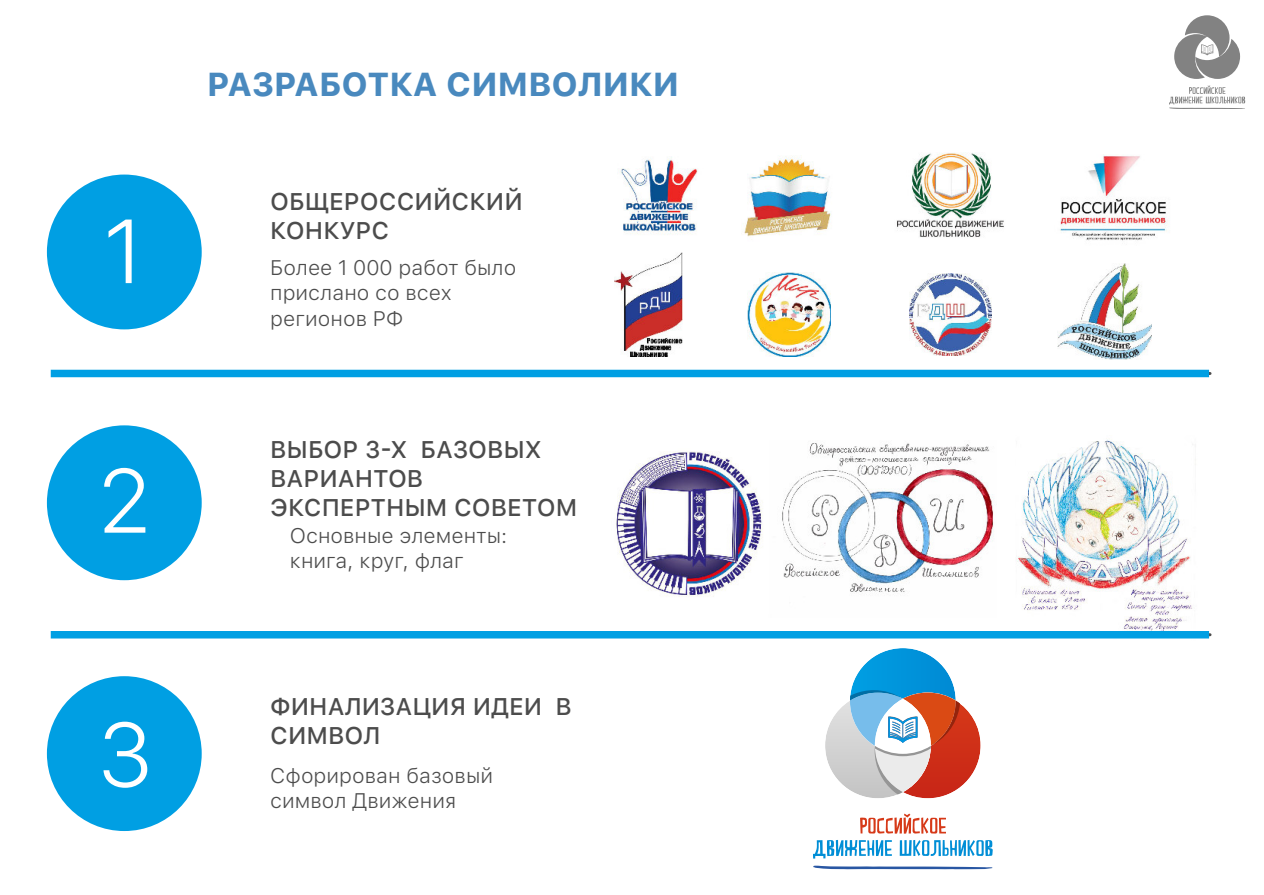
<style>
.page{position:relative;width:1264px;height:895px;background:#fff}
.page>*{position:absolute;margin:0;border:0;box-sizing:border-box;transform-origin:0 0}
.t1{font:300 90px "SFUI Text";color:#fff}
.t2{font:33px "SFUI Text Bold G2";color:#4989be}
.t3{font:500 24px/28.8px "SFUI Text";color:#4c4c4c}
.t4{font:300 21px/25.2px "SFUI Text";color:#4c4c4c}
</style>
<div class="page">
<div style="left:51px;top:679px;width:147px;height:147px;background:#009fe3;border-radius:50%"></div>
<div style="left:47px;top:675px;width:155px;height:155px;border:8px solid #009fe3;border-radius:50%"></div>
<div style="left:51px;top:178px;width:147px;height:147px;background:#009fe3;border-radius:50%"></div>
<div style="left:47px;top:174px;width:155px;height:155px;border:8px solid #009fe3;border-radius:50%"></div>
<div style="left:51px;top:429px;width:147px;height:147px;background:#009fe3;border-radius:50%"></div>
<div style="left:47px;top:425px;width:155px;height:155px;border:8px solid #009fe3;border-radius:50%"></div>
<svg style="left:860px;top:813px;width:85px;height:20px"></svg>
<svg style="left:813px;top:840px;width:78px;height:18px"></svg>
<svg style="left:899px;top:840px;width:93px;height:15px"></svg>
<svg style="left:813px;top:865px;width:179px;height:3px"></svg>
<svg style="left:825px;top:648px;width:155px;height:149px"></svg>
<img style="left:616px;top:451px;width:147px;height:146px">
<img style="left:782px;top:443px;width:212px;height:149px">
<img style="left:997px;top:440px;width:211px;height:199px">
<img style="left:614px;top:252px;width:68px;height:104px">
<img style="left:747px;top:272px;width:82px;height:84px">
<img style="left:1057px;top:264px;width:94px;height:95px">
<img style="left:909px;top:274px;width:81px;height:81px">
<img style="left:1060px;top:154px;width:108px;height:87px">
<img style="left:897px;top:153px;width:107px;height:84px">
<img style="left:743px;top:155px;width:88px;height:82px">
<img style="left:620px;top:157px;width:78px;height:78px">
<div style="left:51px;top:369px;width:1157px;height:8px;background:#009fe3"></div>
<div style="left:51px;top:630px;width:1157px;height:8px;background:#009fe3"></div>
<svg style="left:1174px;top:15px;width:65px;height:64px"></svg>
<svg style="left:1169px;top:85px;width:75px;height:24px"></svg>
<h1 class="t1" style="left:103px;top:189px;width:42px">1</h1>
<h1 class="t1" style="left:97px;top:438px;width:55px">2</h1>
<h1 class="t1" style="left:97px;top:692px;width:57px">3</h1>
<h2 class="t2" style="left:207px;top:65px;width:473px">РАЗРАБОТКА СИМВОЛИКИ</h2>
<p class="t3" style="left:270px;top:186px;width:254px">ОБЩЕРОССИЙСКИЙ<br>КОНКУРС</p>
<p class="t4" style="left:270px;top:254px;width:247px">Более 1 000 работ было прислано со всех регионов РФ</p>
<p class="t3" style="left:270px;top:433px;width:308px">ВЫБОР 3-Х БАЗОВЫХ<br>ВАРИАНТОВ<br>ЭКСПЕРТНЫМ СОВЕТОМ</p>
<p class="t4" style="left:290px;top:521px;width:219px">Основные элементы: книга, круг, флаг</p>
<p class="t3" style="left:270px;top:690px;width:303px">ФИНАЛИЗАЦИЯ ИДЕИ В<br>СИМВОЛ</p>
<p class="t4" style="left:270px;top:761px;width:224px">Сфорирован базовый символ Движения</p>
</div>
